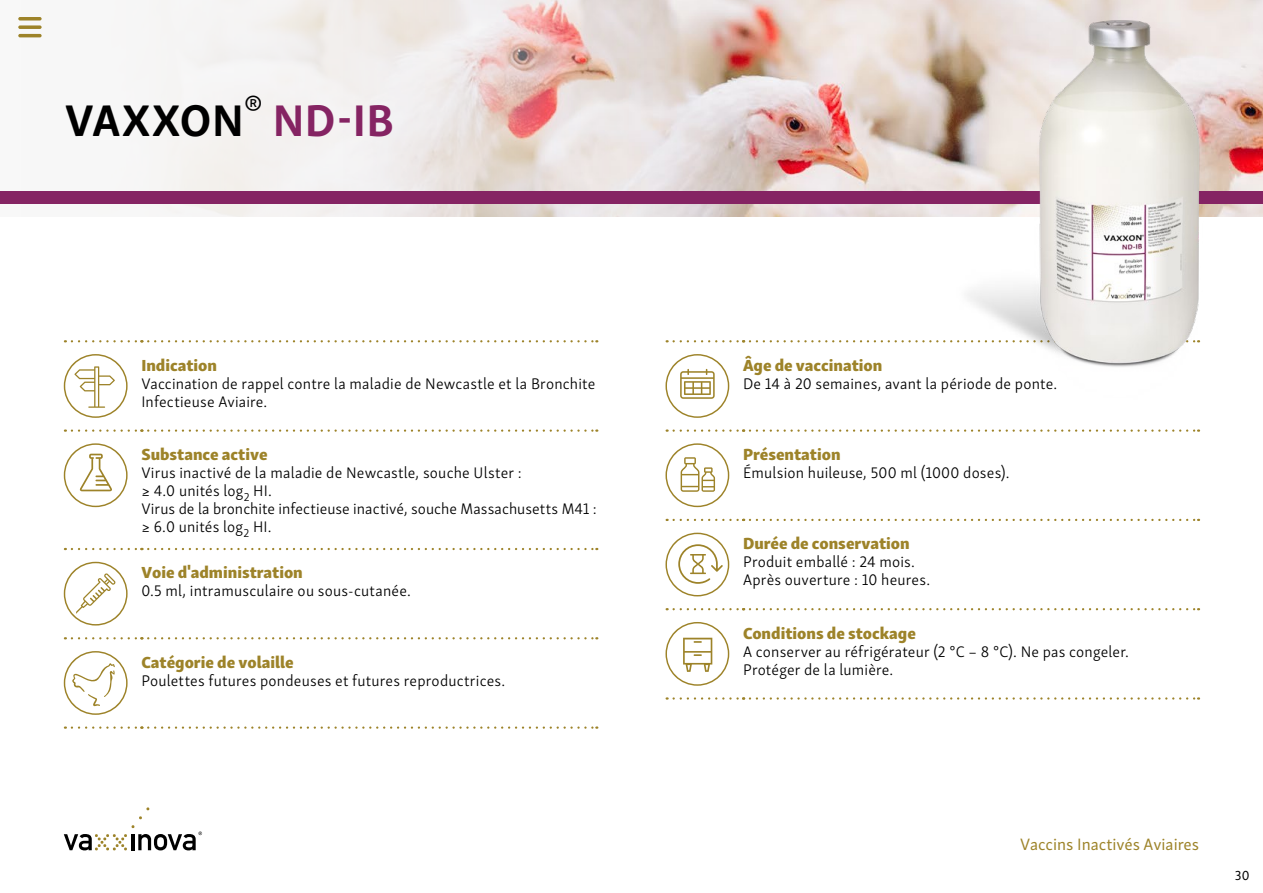
<style>
.page{position:relative;width:1263px;height:893px;background:#fff}
.page>*{position:absolute;margin:0;border:0;box-sizing:border-box;transform-origin:0 0}
.t1{font:700 45.6px "Skolar Sans Latn";letter-spacing:.01em;color:#000}
.t2{font:16.95px "Skolar Sans Latn";color:#9d8329}
.t3{font:16.5px "Skolar Sans Latn Eb";color:#9d8329}
.t4{font:300 15.75px/18px "Skolar Sans Latn";letter-spacing:.01em;color:#000}
.t5{font:13.5px "Skolar Sans Latn";color:#000}
.s1{color:#852463}
</style>
<div class="page">
<img style="left:658px;top:0;width:186px;height:217px">
<svg style="left:18px;top:0;width:640px;height:217px;fill:#f3f1f0"></svg>
<div style="left:0;top:191px;width:1263px;height:13px;background:#852463"></div>
<svg style="left:64px;top:825px;width:138px;height:26px"></svg>
<svg style="left:72px;top:340px;width:70px;height:2px"></svg>
<svg style="left:148px;top:340px;width:449px;height:2px"></svg>
<svg style="left:72px;top:429px;width:70px;height:3px"></svg>
<svg style="left:148px;top:429px;width:449px;height:3px"></svg>
<svg style="left:72px;top:548px;width:70px;height:2px"></svg>
<svg style="left:148px;top:548px;width:449px;height:2px"></svg>
<svg style="left:72px;top:637px;width:70px;height:2px"></svg>
<svg style="left:148px;top:637px;width:449px;height:2px"></svg>
<svg style="left:72px;top:726px;width:70px;height:3px"></svg>
<svg style="left:148px;top:726px;width:449px;height:3px"></svg>
<svg style="left:64px;top:354px;width:64px;height:64px"></svg>
<svg style="left:64px;top:443px;width:64px;height:64px"></svg>
<svg style="left:64px;top:562px;width:64px;height:64px"></svg>
<svg style="left:64px;top:651px;width:64px;height:64px"></svg>
<svg style="left:674px;top:340px;width:70px;height:2px"></svg>
<svg style="left:750px;top:340px;width:92px;height:2px"></svg>
<svg style="left:674px;top:429px;width:70px;height:3px"></svg>
<svg style="left:750px;top:429px;width:449px;height:3px"></svg>
<svg style="left:674px;top:519px;width:70px;height:2px"></svg>
<svg style="left:750px;top:519px;width:449px;height:2px"></svg>
<svg style="left:674px;top:608px;width:70px;height:2px"></svg>
<svg style="left:750px;top:608px;width:449px;height:2px"></svg>
<svg style="left:674px;top:697px;width:70px;height:3px"></svg>
<svg style="left:750px;top:697px;width:449px;height:3px"></svg>
<svg style="left:665px;top:354px;width:64px;height:64px"></svg>
<svg style="left:665px;top:443px;width:64px;height:64px"></svg>
<svg style="left:665px;top:533px;width:64px;height:63px"></svg>
<svg style="left:665px;top:622px;width:64px;height:64px"></svg>
<img style="left:844px;top:0;width:419px;height:367px">
<hr style="left:18px;top:34px;width:24px;height:3px;background:#9d8329;border-radius:2px">
<svg style="left:18px;top:25px;width:24px;height:4px"></svg>
<svg style="left:18px;top:17px;width:24px;height:4px"></svg>
<h1 class="t1" style="left:65px;top:83px;width:330px">VAXXON<sup>®</sup> <span class="s1">ND-IB</span></h1>
<p class="t3" style="left:141px;top:351px;width:77px">Indication</p>
<p class="t4" style="left:141px;top:373px;width:455px">Vaccination de rappel contre la maladie de Newcastle et la Bronchite<br>Infectieuse Aviaire.</p>
<p class="t3" style="left:141px;top:440px;width:128px">Substance active</p>
<p class="t4" style="left:141px;top:462px;width:457px">Virus inactivé de la maladie de Newcastle, souche Ulster :<br>≥ 4.0 unités log<sub>2</sub> HI.<br>Virus de la bronchite infectieuse inactivé, souche Massachusetts M41 : ≥ 6.0 unités log<sub>2</sub> HI.</p>
<p class="t3" style="left:141px;top:559px;width:163px">Voie d'administration</p>
<p class="t4" style="left:141px;top:581px;width:271px">0.5 ml, intramusculaire ou sous-cutanée.</p>
<p class="t3" style="left:141px;top:648px;width:154px">Catégorie de volaille</p>
<p class="t4" style="left:141px;top:670px;width:365px">Poulettes futures pondeuses et futures reproductrices.</p>
<p class="t3" style="left:743px;top:351px;width:141px">Âge de vaccination</p>
<p class="t4" style="left:743px;top:373px;width:316px">De 14 à 20 semaines, avant la période de ponte.</p>
<p class="t3" style="left:743px;top:440px;width:99px">Présentation</p>
<p class="t4" style="left:743px;top:462px;width:268px">Émulsion huileuse, 500 ml (1000 doses).</p>
<p class="t3" style="left:743px;top:529px;width:168px">Durée de conservation</p>
<p class="t4" style="left:743px;top:552px;width:189px">Produit emballé : 24 mois.<br>Après ouverture : 10 heures.</p>
<p class="t3" style="left:743px;top:619px;width:174px">Conditions de stockage</p>
<p class="t4" style="left:743px;top:641px;width:387px">A conserver au réfrigérateur (2 °C – 8 °C). Ne pas congeler.<br>Protéger de la lumière.</p>
<p class="t2" style="left:1020px;top:832px;width:181px">Vaccins Inactivés Aviaires</p>
<p class="t5" style="left:1235px;top:865px;width:16px">30</p>
</div>
